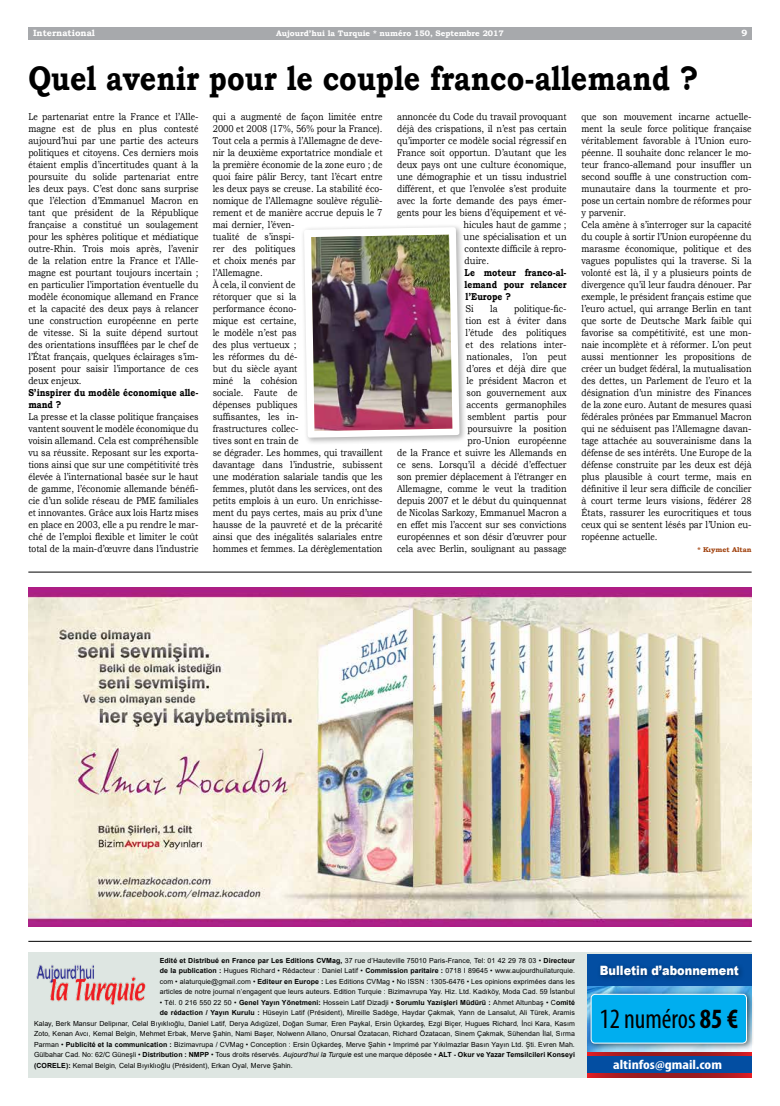
<style>
.page{position:relative;width:780px;height:1106px;background:#fff}
.page>*{position:absolute;margin:0;border:0;box-sizing:border-box;transform-origin:0 0}
.t1{font:700 34px "Bookman Old Style";color:#000;scale:.84 1}
.t2{font:condensed 28px "Myriad Pro";color:#000;scale:.95 1}
.t3{font:700 condensed 13.2px "Myriad Pro";color:#fff;scale:1.18 1}
.t4{font:900 12.8px "Arial";color:#fff;scale:.88 1}
.t5{font:10px/12px "Bookman Old Style";color:#000;text-align:justify;scale:.85 1}
.t6{font:700 10px/12px "Bookman Old Style";color:#000;scale:.85 1}
.t7{font:700 9px "Bookman Old Style";color:#fff}
.t8{font:700 8px "Bookman Old Style";color:#fff}
.t9{font:7px/10.5px "Arial";letter-spacing:.01em;color:#000;text-align:justify}
.t10{font:700 7px "Bookman Old Style";color:#a0410d}
.s1{font-weight:700}
.s2{font-style:italic}
</style>
<div class="page">
<div style="left:28px;top:27px;width:723px;height:13px;background:#a7a9ac"></div>
<hr style="left:28px;top:572px;width:723px;height:1px;background:#000">
<div style="left:300px;top:224px;width:167px;height:221px;background:#000;opacity:.3"></div>
<svg style="left:304px;top:227px;width:155px;height:210px"></svg>
<img style="left:311px;top:235px;width:141px;height:196px">
<hr style="left:28px;top:941px;width:723px;height:1px;background:#000">
<div style="left:28px;top:951px;width:723px;height:126px;background:#dee6e2"></div>
<img style="left:36px;top:965px;width:110px;height:40px">
<img style="left:587px;top:985px;width:164px;height:67px">
<div style="left:587px;top:953px;width:164px;height:32px;background:#034ea2"></div>
<div style="left:587px;top:1053px;width:164px;height:21px;background:#034ea2"></div>
<svg style="left:587px;top:1052px;width:164px;height:3px"></svg>
<svg style="left:587px;top:1074px;width:164px;height:3px"></svg>
<div style="left:597px;top:962px;width:148px;height:20px;background:#000;opacity:.4"></div>
<div style="left:587px;top:990px;width:167px;height:60px;background:#000;opacity:.5"></div>
<div style="left:591px;top:994px;width:155px;height:49px;background:#00aeef;border-radius:4px"></div>
<div style="left:591px;top:994px;width:155px;height:49px;border:1px solid #fff;border-radius:4px"></div>
<img style="left:28px;top:587px;width:723px;height:339px">
<p class="t7" style="left:33px;top:26px;width:63px">International</p>
<p class="t8" style="left:276px;top:27px;width:229px">Aujourd’hui la Turquie * numéro 150, Septembre 2017</p>
<p class="t7" style="left:741px;top:26px;width:7px">9</p>
<h1 class="t1" style="left:28px;top:54px;width:799px">Quel avenir pour le couple franco-allemand ?</h1>
<p class="t5" style="left:28px;top:111px;width:202px">Le partenariat entre la France et l’Alle&shy;magne est de plus en plus contesté aujourd’hui par une partie des acteurs politiques et citoyens. Ces derniers mois étaient emplis d’incertitudes quant à la poursuite du solide partenariat entre les deux pays. C’est donc sans surprise que l’élection d’Emmanuel Macron en tant que président de la République française a constitué un soulagement pour les sphères politique et médiatique outre-Rhin. Trois mois après, l’avenir de la relation entre la France et l’Alle&shy;magne est pourtant toujours incertain ; en particulier l’importation éventuelle du modèle économique allemand en France et la capacité des deux pays à relancer une construction européenne en perte de vitesse. Si la suite dépend surtout des orientations insufflées par le chef de l’État français, quelques éclairages s’im&shy;posent pour saisir l’importance de ces deux enjeux.</p>
<p class="t6" style="left:28px;top:386px;width:202px">S’inspirer du modèle économique alle&shy;mand ?</p>
<p class="t5" style="left:28px;top:411px;width:202px">La presse et la classe politique françaises vantent souvent le modèle économique du voisin allemand. Cela est compréhensible vu sa réussite. Reposant sur les exporta&shy;tions ainsi que sur une compétitivité très élevée à l’international basée sur le haut de gamme, l’économie allemande bénéfi&shy;cie d’un solide réseau de PME familiales et innovantes. Grâce aux lois Hartz mises en place en 2003, elle a pu rendre le mar&shy;ché de l’emploi flexible et limiter le coût total de la main-d’œuvre dans l’industrie</p>
<p class="t5" style="left:213px;top:111px;width:201px;text-align:left">qui a augmenté de façon limitée entre<br>2000 et 2008 (17%, 56% pour la France).<br>Tout cela a permis à l’Allemagne de deve&shy;nir la deuxième exportatrice mondiale et la première économie de la zone euro ; de quoi faire pâlir Bercy, tant l’écart entre les deux pays se creuse. La stabilité éco&shy;nomique de l’Allemagne soulève réguliè&shy;rement et de manière accrue depuis le 7 mai dernier, l’éven-<br>tualité de s’inspi-<br>rer des politiques<br>et choix menés par<br>l’Allemagne.<br>À cela, il convient de<br>rétorquer que si la<br>performance écono-<br>mique est certaine,<br>le modèle n’est pas<br>des plus vertueux ;<br>les réformes du dé-<br>but du siècle ayant<br>miné la cohésion<br>sociale. Faute de<br>dépenses publiques<br>suffisantes, les in-<br>frastructures collec-<br>tives sont en train de<br>se dégrader. Les hommes, qui travaillent davantage dans l’industrie, subissent une modération salariale tandis que les femmes, plutôt dans les services, ont des petits emplois à un euro. Un enrichisse&shy;ment du pays certes, mais au prix d’une hausse de la pauvreté et de la précarité ainsi que des inégalités salariales entre hommes et femmes. La dérèglementation</p>
<p class="t5" style="left:397px;top:111px;width:201px">annoncée du Code du travail provoquant</p>
<p class="t5" style="left:581px;top:111px;width:202px;text-align:left">que son mouvement incarne actuelle&shy;ment la seule force politique française véritablement favorable à l’Union euro&shy;péenne. Il souhaite donc relancer le mo&shy;teur franco-allemand pour insuffler un second souffle à une construction com&shy;munautaire dans la tourmente et pro&shy;pose un certain nombre de réformes pour y parvenir.<br>Cela amène à s’interroger sur la capacité du couple à sortir l’Union européenne du marasme économique, politique et des vagues populistes qui la traverse. Si la volonté est là, il y a plusieurs points de divergence qu’il leur faudra dénouer. Par exemple, le président français estime que l’euro actuel, qui arrange Berlin en tant que sorte de Deutsche Mark faible qui favorise sa compétitivité, est une mon&shy;naie incomplète et à réformer. L’on peut aussi mentionner les propositions de créer un budget fédéral, la mutualisation des dettes, un Parlement de l’euro et la désignation d’un ministre des Finances de la zone euro. Autant de mesures quasi fédérales prônées par Emmanuel Macron qui ne séduisent pas l’Allemagne davan&shy;tage attachée au souverainisme dans la défense de ses intérêts. Une Europe de la défense construite par les deux est déjà plus plausible à court terme, mais en définitive il leur sera difficile de concilier à court terme leurs visions, fédérer 28<br>États, rassurer les eurocritiques et tous ceux qui se sentent lésés par l’Union eu&shy;ropéenne actuelle.</p>
<p class="t10" style="left:697px;top:545px;width:56px">* Kıymet Altan</p>
<p class="t5" style="left:397px;top:123px;width:201px">déjà des crispations, il n’est pas certain</p>
<p class="t5" style="left:397px;top:135px;width:201px">qu’importer ce modèle social régressif en</p>
<p class="t5" style="left:397px;top:147px;width:201px">France soit opportun. D’autant que les</p>
<p class="t5" style="left:397px;top:159px;width:201px">deux pays ont une culture économique,</p>
<p class="t5" style="left:397px;top:171px;width:201px">une démographie et un tissu industriel</p>
<p class="t5" style="left:397px;top:183px;width:201px">différent, et que l’envolée s’est produite</p>
<p class="t5" style="left:397px;top:195px;width:201px">avec la forte demande des pays émer-</p>
<p class="t5" style="left:397px;top:207px;width:201px">gents pour les biens d’équipement et vé-</p>
<p class="t5" style="left:463px;top:219px;width:123px">hicules haut de gamme ;</p>
<p class="t5" style="left:463px;top:231px;width:123px">une spécialisation et un</p>
<p class="t5" style="left:464px;top:243px;width:121px">contexte difficile à repro-</p>
<p class="t5" style="left:464px;top:255px;width:30px">duire.</p>
<p class="t6" style="left:464px;top:266px;width:121px;text-align:justify">Le moteur franco-al&shy;lemand pour relancer l’Europe ?</p>
<p class="t5" style="left:465px;top:303px;width:11px">Si</p>
<p class="t5" style="left:490px;top:303px;width:10px">la</p>
<p class="t5" style="left:397px;top:303px;width:201px;text-align:right">politique-fic-<br>tion est à éviter dans<br>l’étude des politiques<br>et des relations inter-<br>nationales, l’on peut<br>d’ores et déjà dire que<br>le président Macron et<br>son gouvernement aux<br>accents germanophiles<br>semblent partis pour<br>poursuivre la position<br>pro-Union européenne<br>de la France et suivre les Allemands en ce sens. Lorsqu’il a décidé d’effectuer son premier déplacement à l’étranger en<br>Allemagne, comme le veut la tradition depuis 2007 et le début du quinquennat de Nicolas Sarkozy, Emmanuel Macron a en effet mis l’accent sur ses convictions européennes et son désir d’œuvrer pour cela avec Berlin, soulignant au passage</p>
<p class="t9" style="left:160px;top:954px;width:416px"><span class="s1">Edité et Distribué en France par Les Editions CVMag,</span> 37 rue d’Hauteville 75010 Paris-France, Tel: 01 42 29 78 03 • <span class="s1">Directeur de la publication :</span> Hugues Richard • Rédacteur : Daniel Latif • <span class="s1">Commission paritaire :</span> 0718 I 89645 • www.aujourdhuilaturquie. com • alaturquie@gmail.com • <span class="s1">Editeur en Europe :</span> Les Editions CVMag • No ISSN : 1305-6476 • Les opinions exprimées dans les articles de notre journal n’engagent que leurs auteurs. Edition Turquie : Bizimavrupa Yay. Hiz. Ltd. Kadıköy, Moda Cad. 59 İstanbul</p>
<p class="t9" style="left:160px;top:996px;width:416px">• Tél. 0 216 550 22 50 • <span class="s1">Genel Yayın Yönetmeni:</span> Hossein Latif Dizadji • <span class="s1">Sorumlu Yazıişleri Müdürü :</span> Ahmet Altunbaş • C<span class="s1">omité</span></p>
<p class="t9" style="left:160px;top:1007px;width:416px"><span class="s1">de rédaction / Yayın Kurulu :</span> Hüseyin Latif (Président), Mireille Sadège, Haydar Çakmak, Yann de Lansalut, Ali Türek, Aramis</p>
<p class="t9" style="left:34px;top:1017px;width:542px">Kalay, Berk Mansur Delipınar, Celal Bıyıklıoğlu, Daniel Latif, Derya Adıgüzel, Doğan Sumar, Eren Paykal, Ersin Üçkardeş, Ezgi Biçer, Hugues Richard, İnci Kara, Kasım</p>
<p class="t9" style="left:34px;top:1028px;width:542px">Zoto, Kenan Avcı, Kemal Belgin, Mehmet Erbak, Merve Şahin, Nami Başer, Nolwenn Allano, Onursal Özatacan, Richard Özatacan, Sinem Çakmak, Sühendan İlal, Sırma</p>
<p class="t9" style="left:34px;top:1038px;width:542px">Parman • <span class="s1">Publicité et la communication :</span> Bizimavrupa / CVMag • Conception : Ersin Üçkardeş, Merve Şahin • Imprimé par Yıkılmazlar Basın Yayın Ltd. Şti. Evren Mah.</p>
<p class="t9" style="left:34px;top:1049px;width:542px">Gülbahar Cad. No: 62/C Güneşli • <span class="s1">Distribution : NMPP</span> • Tous droits réservés. <span class="s2">Aujourd’hui la Turquie</span> est une marque déposée • <span class="s1">ALT - Okur ve Yazar Temsilcileri Konseyi</span></p>
<p class="t9" style="left:34px;top:1059px;width:260px"><span class="s1">(CORELE):</span> Kemal Belgin, Celal Bıyıklıoğlu (Président), Erkan Oyal, Merve Şahin.</p>
<p class="t4" style="left:599px;top:961px;width:159px">Bulletin d’abonnement</p>
<h2 class="t2" style="left:599px;top:1001px;width:147px">12 numéros <span class="s1">85 €</span></h2>
<h3 class="t3" style="left:613px;top:1056px;width:94px">altinfos@gmail.com</h3>
</div>
